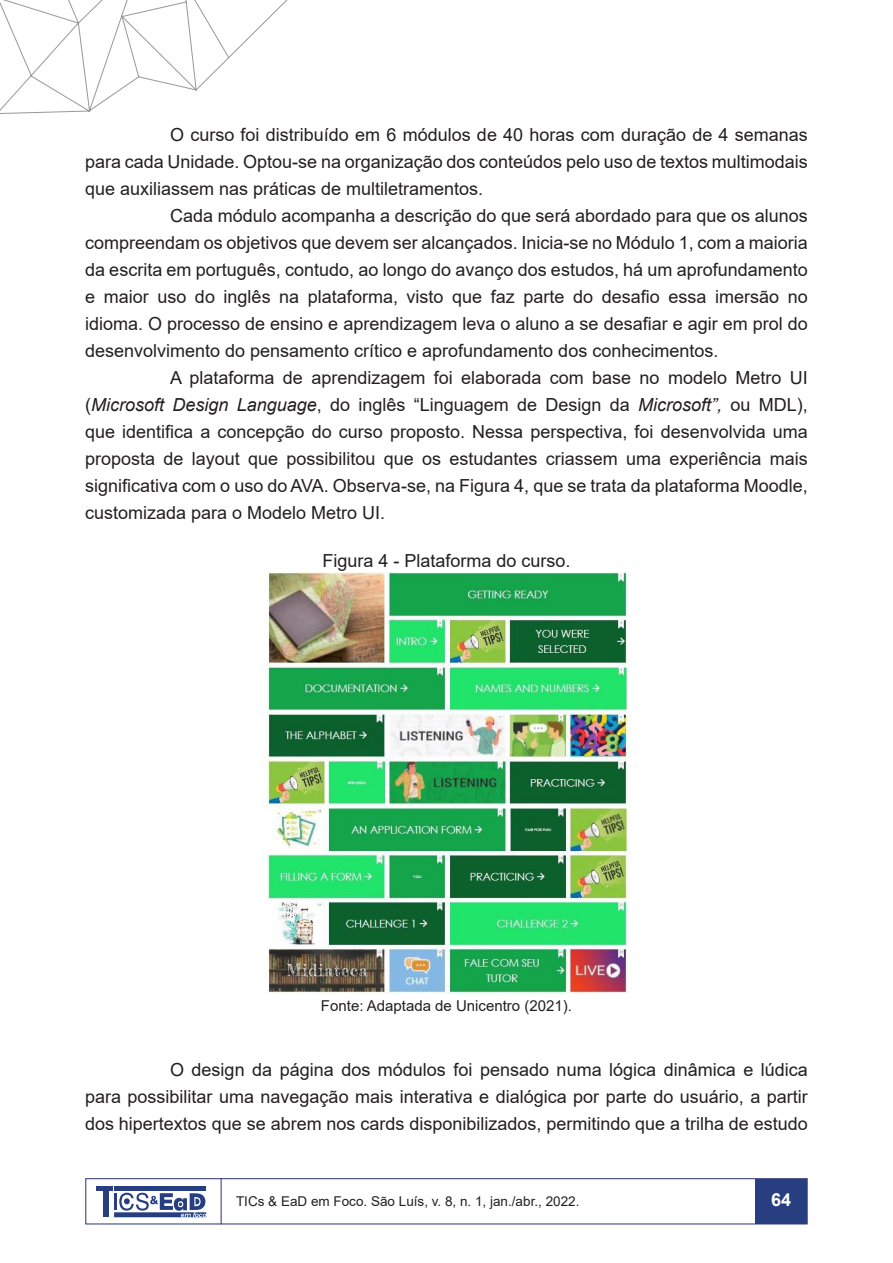
<style>
.page{position:relative;width:893px;height:1263px;background:#fff}
.page>*{position:absolute;margin:0;border:0;box-sizing:border-box;transform-origin:0 0}
.t1{font:18px/27px "Arial";color:#231f20;text-align:justify}
.t2{font:700 18px "Arial";color:#fff}
.t3{font:15px "Arial";color:#231f20}
.t4{font:13.5px "Arial";color:#231f20}
.s1{font-style:italic}
</style>
<div class="page">
<svg style="left:0;top:0;width:288px;height:114px"></svg>
<div style="left:85px;top:1178px;width:722px;height:46px;border:1px solid #28336d"></div>
<hr style="left:221px;top:1178px;width:1px;height:46px;background:#28336d">
<div style="left:755px;top:1179px;width:52px;height:44px;background:#273f81"></div>
<div style="left:96px;top:1186px;width:17px;height:5px;background:#273f81"></div>
<div style="left:104px;top:1190px;width:5px;height:27px;background:#273f81"></div>
<svg style="left:114px;top:1186px;width:92px;height:31px"></svg>
<img style="left:263px;top:573px;width:367px;height:421px">
<p class="t1" style="left:85px;top:121px;width:724px;text-indent:85px">O curso foi distribuído em 6 módulos de 40 horas com duração de 4 semanas para cada Unidade. Optou-se na organização dos conteúdos pelo uso de textos multimodais que auxiliassem nas práticas de multiletramentos.</p>
<p class="t1" style="left:85px;top:202px;width:724px;text-indent:85px">Cada módulo acompanha a descrição do que será abordado para que os alunos compreendam os objetivos que devem ser alcançados. Inicia-se no Módulo 1, com a maioria da escrita em português, contudo, ao longo do avanço dos estudos, há um aprofundamento e maior uso do inglês na plataforma, visto que faz parte do desafio essa imersão no idioma. O processo de ensino e aprendizagem leva o aluno a se desafiar e agir em prol do desenvolvimento do pensamento crítico e aprofundamento dos conhecimentos.</p>
<p class="t1" style="left:85px;top:364px;width:724px;text-indent:85px">A plataforma de aprendizagem foi elaborada com base no modelo Metro UI (<span class="s1">Microsoft Design Language</span>, do inglês “Linguagem de Design da <span class="s1">Microsoft”,</span> ou MDL), que identifica a concepção do curso proposto. Nessa perspectiva, foi desenvolvida uma proposta de layout que possibilitou que os estudantes criassem uma experiência mais significativa com o uso do AVA. Observa-se, na Figura 4, que se trata da plataforma Moodle, customizada para o Modelo Metro UI.</p>
<p class="t1" style="left:322px;top:547px;width:250px">Figura 4 - Plataforma do curso.</p>
<p class="t3" style="left:321px;top:996px;width:252px">Fonte: Adaptada de Unicentro (2021).</p>
<p class="t1" style="left:85px;top:1056px;width:724px;text-indent:85px">O design da página dos módulos foi pensado numa lógica dinâmica e lúdica para possibilitar uma navegação mais interativa e dialógica por parte do usuário, a partir dos hipertextos que se abrem nos cards disponibilizados, permitindo que a trilha de estudo</p>
<p class="t4" style="left:236px;top:1192px;width:345px">TICs &amp; EaD em Foco. São Luís, v. 8, n. 1, jan./abr., 2022.</p>
<p class="t2" style="left:771px;top:1187px;width:22px">64</p>
</div>
